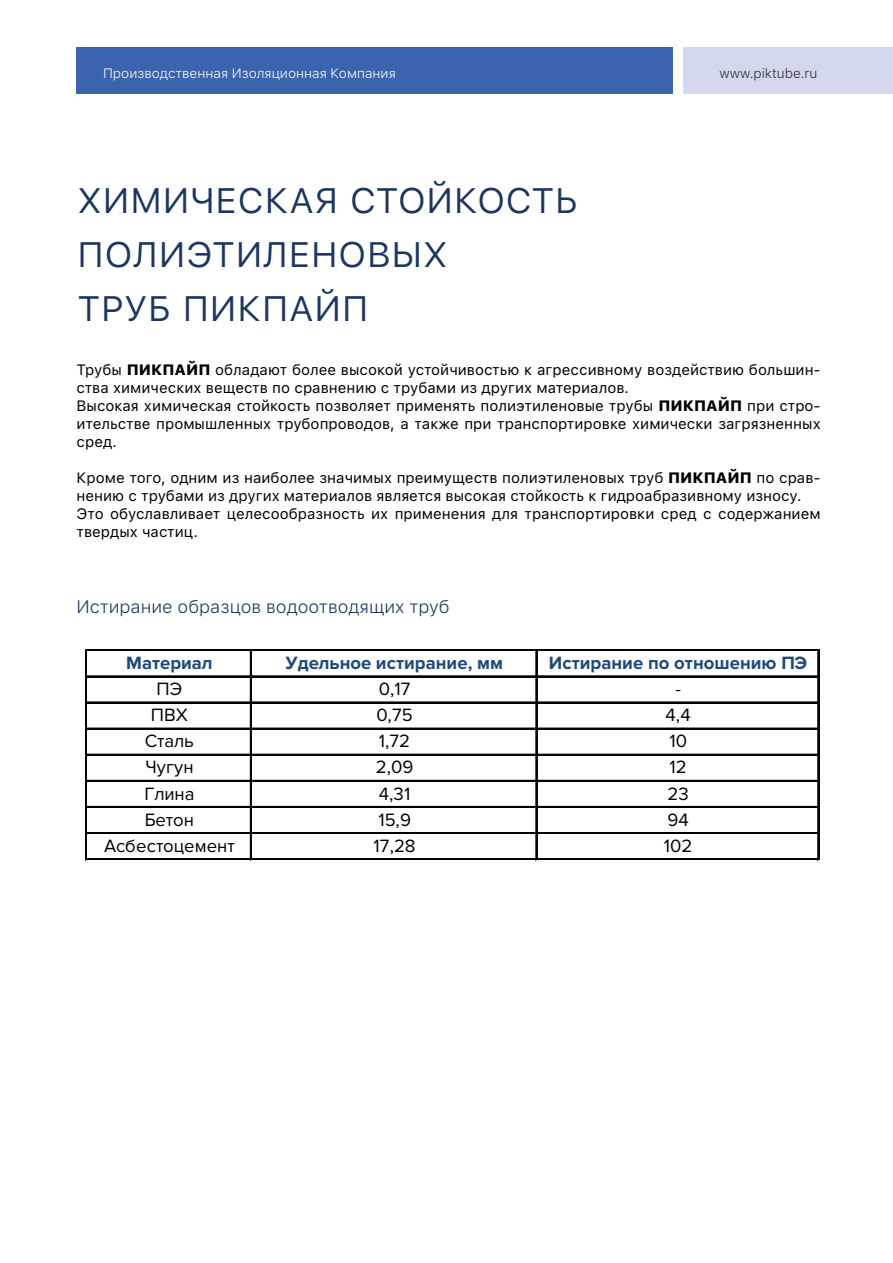
<style>
.page{position:relative;width:893px;height:1263px;background:#fff}
.page>*{position:absolute;margin:0;border:0;box-sizing:border-box;transform-origin:0 0}
.t1{font:300 45px/54px "SFUI Text";color:#1c3661}
.t2{font:18.45px "Proxima Nova";color:#010202}
.t3{font:700 18.45px "Proxima Nova";color:#1f497d}
.t4{font:300 18px "SFUI Text";color:#1c3661}
.t5{font:15px/18px "SFUI Text";color:#000}
.t6{font:300 13.5px "SFUI Text";color:#fefefe}
.t7{font:300 13.5px "SFUI Text";color:#2e2e2e}
.s1{font-weight:800}
</style>
<div class="page">
<div style="left:683px;top:47px;width:210px;height:47px;background:#d3d8ee"></div>
<div style="left:77px;top:47px;width:596px;height:47px;background:#3c63ad"></div>
<hr style="left:85px;top:650px;width:1px;height:210px;background:#010202">
<hr style="left:86px;top:650px;width:1px;height:210px;background:#010202">
<hr style="left:250px;top:651px;width:2px;height:209px;background:#010202">
<hr style="left:536px;top:651px;width:1px;height:209px;background:#010202">
<hr style="left:817px;top:651px;width:1px;height:209px;background:#010202">
<hr style="left:818px;top:651px;width:1px;height:209px;background:#010202">
<hr style="left:87px;top:649px;width:732px;height:1px;background:#010202">
<hr style="left:87px;top:650px;width:732px;height:1px;background:#010202">
<hr style="left:87px;top:675px;width:732px;height:1px;background:#010202">
<hr style="left:87px;top:676px;width:732px;height:1px;background:#010202">
<hr style="left:87px;top:702px;width:732px;height:1px;background:#010202">
<hr style="left:87px;top:728px;width:732px;height:2px;background:#010202">
<hr style="left:87px;top:754px;width:732px;height:2px;background:#010202">
<hr style="left:87px;top:780px;width:732px;height:2px;background:#010202">
<hr style="left:87px;top:806px;width:732px;height:2px;background:#010202">
<hr style="left:87px;top:832px;width:732px;height:2px;background:#010202">
<hr style="left:87px;top:858px;width:732px;height:1px;background:#010202">
<hr style="left:87px;top:859px;width:732px;height:1px;background:#010202">
<p class="t6" style="left:103px;top:64px;width:294px">Производственная Изоляционная Компания</p>
<p class="t7" style="left:720px;top:64px;width:99px">www.piktube.ru</p>
<h1 class="t1" style="left:77px;top:168px;width:504px">химическая стойкость полиэтиленовых<br>труб пикпайп</h1>
<p class="t5" style="left:77px;top:360px;width:746px">Трубы <span class="s1">ПИКПАЙП</span> обладают более высокой устой чивостью к агрессивному воздействию большин&shy;ства химических веществ по сравнению с трубами из других материалов.<br>Высокая химическая стой кость позволяет применять полиэтиленовые трубы <span class="s1">ПИКПАЙП</span> при стро&shy;ительстве промышленных трубопроводов, а также при транспортировке химически загрязненных сред.</p>
<p class="t5" style="left:77px;top:468px;width:746px">Кроме того, одним из наиболее значимых преимуществ полиэтиленовых труб <span class="s1">ПИКПАЙП</span> по срав&shy;нению с трубами из других материалов является высокая стой кость к гидроабразивному износу.<br>Это обуславливает целесообразность их применения для транспортировки сред с содержанием твердых частиц.</p>
<p class="t4" style="left:77px;top:594px;width:375px">Истирание образцов водоотводящих труб</p>
<p class="t3" style="left:126px;top:652px;width:88px">Материал</p>
<p class="t3" style="left:286px;top:652px;width:219px">Удельное истирание, мм</p>
<p class="t3" style="left:549px;top:652px;width:260px">Истирание по отношению ПЭ</p>
<p class="t2" style="left:156px;top:678px;width:27px">ПЭ</p>
<p class="t2" style="left:379px;top:678px;width:33px">0,17</p>
<p class="t2" style="left:675px;top:678px;width:7px">-</p>
<p class="t2" style="left:151px;top:704px;width:39px">ПВХ</p>
<p class="t2" style="left:376px;top:704px;width:38px">0,75</p>
<p class="t2" style="left:665px;top:704px;width:27px">4,4</p>
<p class="t2" style="left:145px;top:730px;width:51px">Сталь</p>
<p class="t2" style="left:379px;top:730px;width:33px">1,72</p>
<p class="t2" style="left:669px;top:730px;width:19px">10</p>
<p class="t2" style="left:146px;top:757px;width:50px">Чугун</p>
<p class="t2" style="left:376px;top:757px;width:39px">2,09</p>
<p class="t2" style="left:669px;top:757px;width:19px">12</p>
<p class="t2" style="left:144px;top:783px;width:52px">Глина</p>
<p class="t2" style="left:379px;top:783px;width:33px">4,31</p>
<p class="t2" style="left:667px;top:783px;width:23px">23</p>
<p class="t2" style="left:145px;top:809px;width:51px">Бетон</p>
<p class="t2" style="left:378px;top:809px;width:34px">15,9</p>
<p class="t2" style="left:667px;top:809px;width:23px">94</p>
<p class="t2" style="left:104px;top:835px;width:132px">Асбестоцемент</p>
<p class="t2" style="left:374px;top:835px;width:44px">17,28</p>
<p class="t2" style="left:664px;top:835px;width:30px">102</p>
</div>
